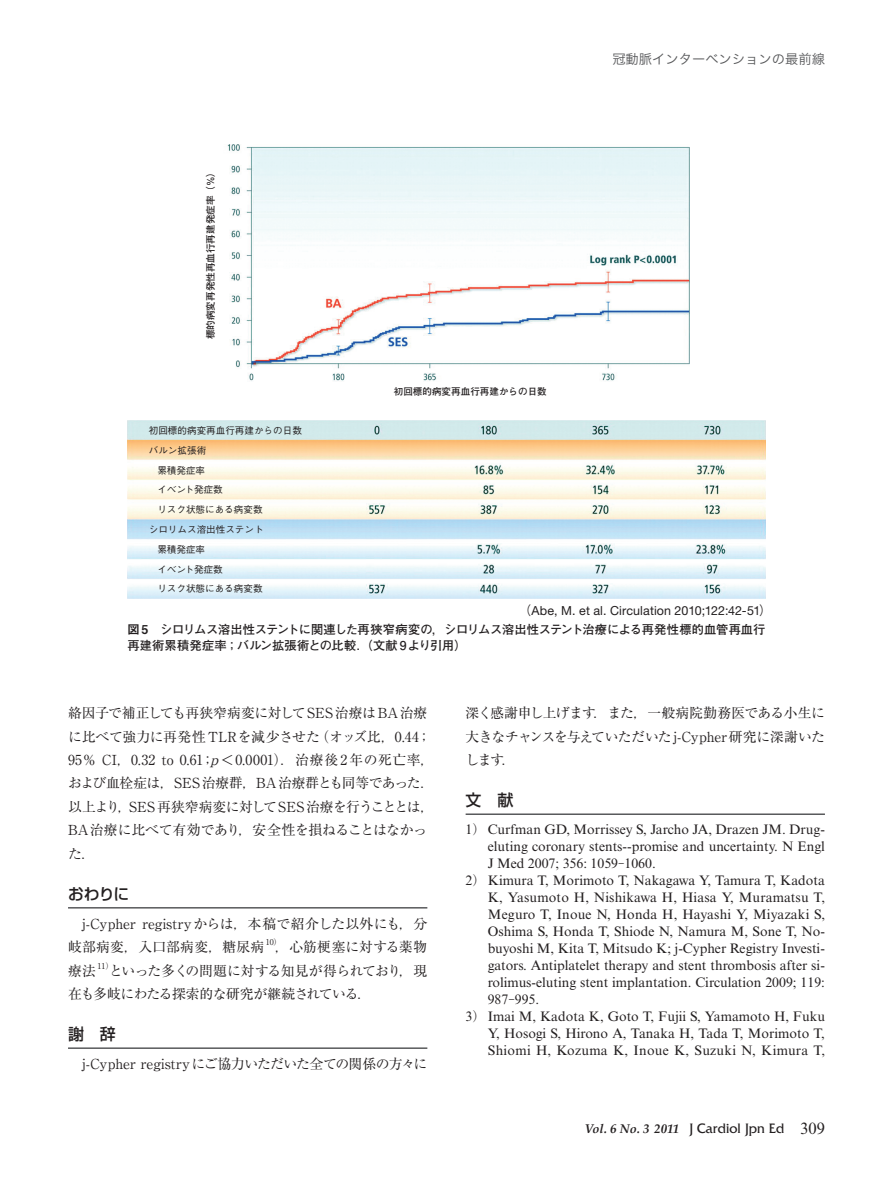
<style>
.page{position:relative;width:893px;height:1191px;background:#fff}
.page>*{position:absolute;margin:0;border:0;box-sizing:border-box;transform-origin:0 0}
.t1{font:500 15.9px "Shin Go Pro";color:#231f20}
.t2{font:13.8px "Times New Roman MT Std";color:#231f20}
.t3{font:13.8px/23.4px "Ryumin Pro";letter-spacing:-.015em;color:#231f20}
.t4{font:13.8px/23.4px "Ryumin Pro";letter-spacing:.01em;color:#231f20}
.t5{font:13.8px/23.4px "Ryumin Pro";letter-spacing:-.04em;color:#231f20}
.t6{font:13.8px "Times New Roman MT Std";letter-spacing:.02em;color:#231f20}
.t7{font:13.35px "Hira Kaku Pro W3";color:#57585a}
.t8{font:italic 700 12.75px "Palatino LT Std";color:#231f20}
.t9{font:12.45px "Helvetica Neue LT Std";letter-spacing:.01em;color:#231f20}
.t10{font:700 12.15px/15.5px "Futo Go B101 Pro";letter-spacing:-.01em;color:#231f20}
.t11{font:500 9.6px/19.8px "Gothic BBB Pro";color:#231f20}
.t12{font:700 9.6px "Futo Go B101 Pro";color:#231f20}
.t13{font:8.1px "Ryumin Pro";color:#231f20}
.s1{font-family:"Gothic BBB Pro";font-weight:500}
.s2{font-family:"Midashi Go Pro MB31";font-weight:400}
.s3{font-style:italic}
.s4{font-family:"Ryumin Pro";font-size:12.75px}
.s5{font-family:"Friz Quadrata Std";font-weight:400;font-style:normal;font-size:14.4px}
.s6{font-family:"Times New Roman MT Std";font-weight:400;font-style:normal;font-size:16.5px}
</style>
<div class="page">
<hr style="left:68px;top:907px;width:359px;height:1px;background:#57585a">
<hr style="left:68px;top:1047px;width:359px;height:2px;background:#57585a">
<hr style="left:466px;top:813px;width:359px;height:2px;background:#57585a">
<img style="left:227px;top:145px;width:463px;height:236px">
<img style="left:128px;top:420px;width:637px;height:178px">
<p class="t12" style="left:203px;top:339px;width:174px;rotate:-90deg">標的病変再発性再血行再建発症率（％）</p>
<p class="t11" style="left:149px;top:419px;width:155px">初回標的病変再血行再建からの日数バルン拡張術</p>
<p class="t11" style="left:157px;top:459px;width:107px">累積発症率<br>イベント発症数<br>リスク状態にある病変数</p>
<p class="t11" style="left:157px;top:538px;width:107px">累積発症率<br>イベント発症数<br>リスク状態にある病変数</p>
<p class="t11" style="left:149px;top:518px;width:116px">シロリムス溶出性ステント</p>
<p class="t7" style="left:612px;top:47px;width:214px">冠動脈インターベンションの最前線</p>
<p class="t12" style="left:394px;top:383px;width:155px">初回標的病変再血行再建からの日数</p>
<p class="t9" style="left:519px;top:603px;width:254px"><span class="s1">（</span>Abe, M. et al. Circulation 2010;122:42-51<span class="s1">）</span></p>
<p class="t10" style="left:128px;top:620px;width:639px"><span class="s2">図 5　</span>シロリムス溶出性ステントに関連した再狭窄病変の，シロリムス溶出性ステント治療による再発性標的血管再血行再建術累積発症率；バルン拡張術との比較．（文献 9より引用）</p>
<p class="t3" style="left:68px;top:700px;width:368px">絡因子で補正しても再狭窄病変に対してSES治療はBA治療に比べて強力に再発性TLRを減少させた（オッズ比，0.44；<br>95％ CI，0.32 to 0.61；<span class="s3">p</span>＜0.0001）．治療後2年の死亡率，および血栓症は，SES 治療群，BA治療群とも同等であった．以上より，SES 再狭窄病変に対してSES 治療を行うこととは，<br>BA治療に比べて有効であり，安全性を損ねることはなかった．</p>
<p class="t1" style="left:68px;top:880px;width:63px">おわりに</p>
<p class="t4" style="left:68px;top:911px;width:361px;text-indent:14px">j-Cypher registryからは，本稿で紹介した以外にも，分岐部病変，入口部病変，糖尿病</p>
<p class="t13" style="left:266px;top:936px;width:17px">10）</p>
<p class="t3" style="left:275px;top:934px;width:154px">，心筋梗塞に対する薬物</p>
<p class="t3" style="left:68px;top:957px;width:30px">療法</p>
<p class="t13" style="left:98px;top:959px;width:17px">11）</p>
<p class="t5" style="left:68px;top:957px;width:361px;text-indent:41px">といった多くの問題に対する知見が得られており，現在も多岐にわたる探索的な研究が継続されている．</p>
<p class="t1" style="left:68px;top:1021px;width:49px">謝　辞</p>
<p class="t3" style="left:82px;top:1051px;width:347px">j-Cypher registryにご協力いただいた全ての関係の方々に</p>
<p class="t3" style="left:466px;top:700px;width:361px;text-align:justify">深く感謝申し上げます．また，一般病院勤務医である小生に大きなチャンスを与えていただいたj-Cypher研究に深謝いたします．</p>
<p class="t1" style="left:466px;top:787px;width:49px">文　献</p>
<p class="t2" style="left:466px;top:821px;width:361px">1<span class="s4">）</span> Curfman GD, Morrissey S, Jarcho JA, Drazen JM. Drug-</p>
<p class="t2" style="left:488px;top:838px;width:339px">eluting coronary stents--promise and uncertainty. N Engl</p>
<p class="t2" style="left:488px;top:855px;width:169px">J Med 2007; 356: 1059<span class="s4">-</span>1060.</p>
<p class="t2" style="left:466px;top:872px;width:361px">2<span class="s4">）</span> Kimura T, Morimoto T, Nakagawa Y, Tamura T, Kadota</p>
<p class="t2" style="left:488px;top:889px;width:339px">K, Yasumoto H, Nishikawa H, Hiasa Y, Muramatsu T,</p>
<p class="t2" style="left:488px;top:906px;width:339px">Meguro T, Inoue N, Honda H, Hayashi Y, Miyazaki S,</p>
<p class="t2" style="left:488px;top:923px;width:339px">Oshima S, Honda T, Shiode N, Namura M, Sone T, No-</p>
<p class="t2" style="left:488px;top:940px;width:339px">buyoshi M, Kita T, Mitsudo K; j-Cypher Registry Investi-</p>
<p class="t2" style="left:488px;top:957px;width:339px">gators. Antiplatelet therapy and stent thrombosis after si-</p>
<p class="t2" style="left:488px;top:974px;width:339px">rolimus-eluting stent implantation. Circulation 2009; 119:</p>
<p class="t2" style="left:488px;top:991px;width:53px">987<span class="s4">-</span>995.</p>
<p class="t2" style="left:466px;top:1008px;width:361px">3<span class="s4">）</span> Imai M, Kadota K, Goto T, Fujii S, Yamamoto H, Fuku</p>
<p class="t2" style="left:488px;top:1025px;width:339px">Y, Hosogi S, Hirono A, Tanaka H, Tada T, Morimoto T,</p>
<p class="t6" style="left:488px;top:1042px;width:339px">Shiomi H, Kozuma K, Inoue K, Suzuki N, Kimura T,</p>
<p class="t8" style="left:585px;top:1121px;width:242px">Vol. 6 No. 3 2011 <span class="s5">J Cardiol Jpn Ed</span> <span class="s6">309</span></p>
</div>
